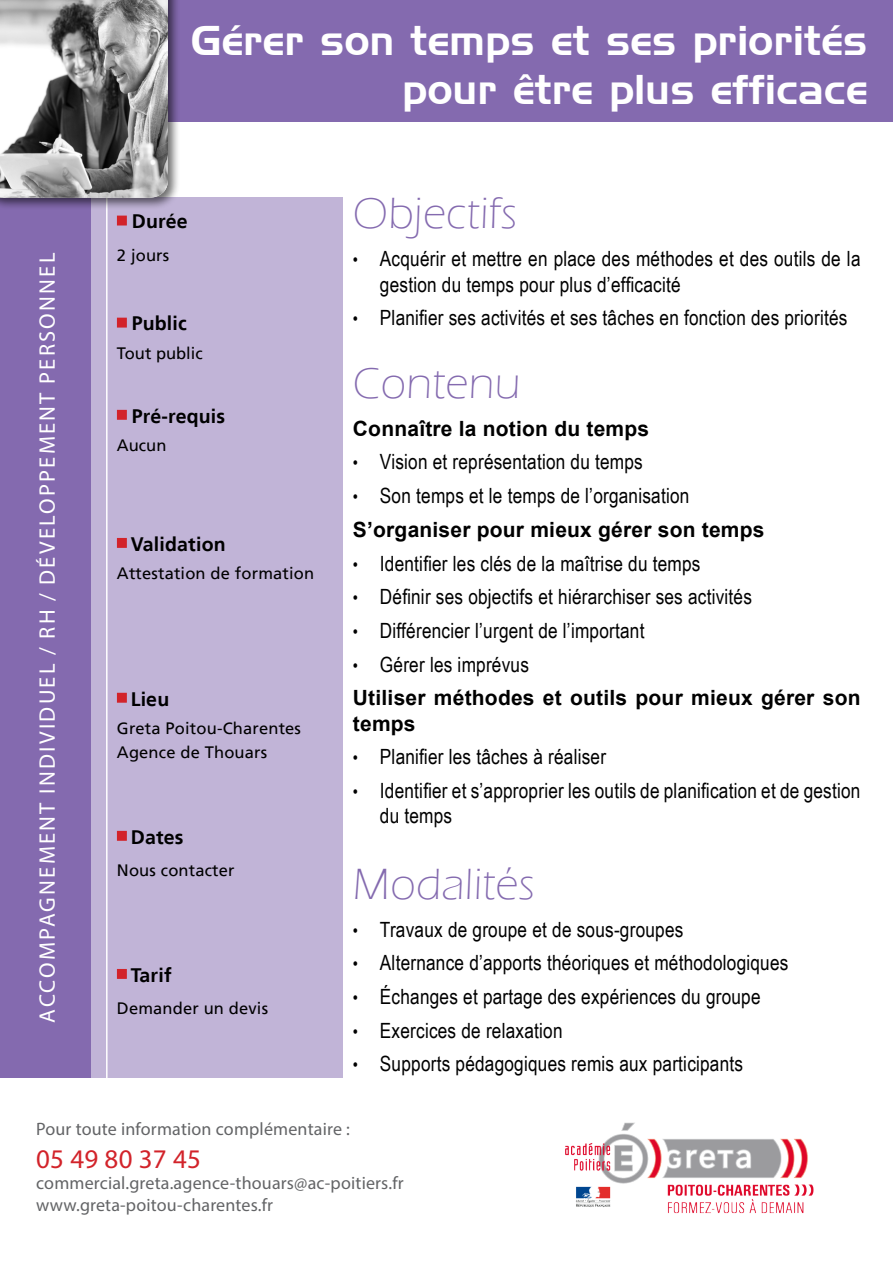
<style>
.page{position:relative;width:893px;height:1263px;background:#fff}
.page>*{position:absolute;margin:0;border:0;box-sizing:border-box;transform-origin:0 0}
.t1{font:300 45px "Eras ITC";letter-spacing:.01em;color:#846aaf}
.t2{font:40.5px/48.6px "Handel Gothic BT";letter-spacing:.01em;color:#fff;text-align:right}
.t3{font:27px "Myriad Pro";letter-spacing:.01em;color:#d2232a}
.t4{font:22.5px "Myriad Pro";letter-spacing:.1em;color:#fff}
.t5{font:21px/25.2px "Arial Narrow";letter-spacing:.01em;color:#000}
.t6{font:700 21px/25.2px "Arial";letter-spacing:.01em;color:#000}
.t7{font:700 19.5px "Frutiger LT";letter-spacing:.01em;color:#000}
.t8{font:18px "Myriad Pro";letter-spacing:.01em;color:#636466}
.t9{font:16.5px "Frutiger LT";letter-spacing:.01em;color:#000}
.s1{font-size:18px}
</style>
<div class="page">
<div style="left:118px;top:0;width:775px;height:122px;background:#846aaf"></div>
<div style="left:87px;top:198px;width:256px;height:880px;background:#c1b4d7"></div>
<div style="left:0;top:198px;width:91px;height:880px;background:#846aaf"></div>
<img style="left:565px;top:1122px;width:249px;height:92px">
<hr style="left:106px;top:198px;width:2px;height:880px;background:#fff">
<div style="left:0;top:0;width:180px;height:210px;background:#000;opacity:.57"></div>
<img style="left:0;top:0;width:168px;height:198px">
<div style="left:117px;top:216px;width:10px;height:9px;background:#d2232a;border:2px solid #d2232a"></div>
<div style="left:117px;top:410px;width:10px;height:10px;background:#d2232a;border:2px solid #d2232a"></div>
<div style="left:117px;top:969px;width:10px;height:10px;background:#d2232a;border:2px solid #d2232a"></div>
<div style="left:117px;top:831px;width:10px;height:10px;background:#d2232a;border:2px solid #d2232a"></div>
<div style="left:117px;top:693px;width:10px;height:10px;background:#d2232a;border:2px solid #d2232a"></div>
<div style="left:117px;top:538px;width:10px;height:10px;background:#d2232a;border:2px solid #d2232a"></div>
<div style="left:117px;top:318px;width:10px;height:10px;background:#d2232a;border:2px solid #d2232a"></div>
<p class="t4" style="left:33px;top:1023px;width:772px;rotate:-90deg">ACCOMPAGNEMENT INDIVIDUEL / RH / DÉVELOPPEMENT PERSONNEL</p>
<p class="t2" style="left:191px;top:16px;width:678px">Gérer son temps et ses priorités pour être plus efficace</p>
<p class="t7" style="left:132px;top:210px;width:58px">Durée</p>
<p class="t9" style="left:117px;top:245px;width:54px">2 jours</p>
<p class="t7" style="left:132px;top:312px;width:57px">Public</p>
<p class="t9" style="left:117px;top:343px;width:87px">Tout public</p>
<p class="t7" style="left:132px;top:404px;width:95px">Pré-requis</p>
<p class="t9" style="left:117px;top:435px;width:51px">Aucun</p>
<p class="t7" style="left:131px;top:532px;width:96px">Validation</p>
<p class="t9" style="left:117px;top:564px;width:199px">Attestation de formation</p>
<p class="t7" style="left:131px;top:687px;width:40px">Lieu</p>
<p class="t9" style="left:117px;top:718px;width:186px">Greta Poitou-Charentes</p>
<p class="t9" style="left:117px;top:742px;width:152px">Agence de Thouars</p>
<p class="t1" style="left:353px;top:189px;width:165px">Objectifs</p>
<p class="t5" style="left:380px;top:246px;width:482px;text-indent:-27px"><span class="s1">•</span> Acquérir et mettre en place des méthodes et des outils de la gestion du temps pour plus d’efficacité</p>
<p class="t5" style="left:353px;top:304px;width:496px"><span class="s1">•</span> Planifier ses activités et ses tâches en fonction des priorités</p>
<p class="t1" style="left:353px;top:358px;width:169px">Contenu</p>
<p class="t6" style="left:353px;top:416px;width:298px">Connaître la notion du temps</p>
<p class="t5" style="left:353px;top:449px;width:291px"><span class="s1">•</span> Vision et représentation du temps</p>
<p class="t5" style="left:353px;top:482px;width:338px"><span class="s1">•</span> Son temps et le temps de l’organisation</p>
<p class="t6" style="left:353px;top:517px;width:413px">S’organiser pour mieux gérer son temps</p>
<p class="t5" style="left:353px;top:550px;width:349px"><span class="s1">•</span> Identifier les clés de la maîtrise du temps</p>
<p class="t5" style="left:353px;top:583px;width:401px"><span class="s1">•</span> Définir ses objectifs et hiérarchiser ses activités</p>
<p class="t5" style="left:353px;top:617px;width:293px"><span class="s1">•</span> Différencier l’urgent de l’important</p>
<p class="t5" style="left:353px;top:651px;width:178px"><span class="s1">•</span> Gérer les imprévus</p>
<p class="t6" style="left:353px;top:686px;width:509px">Utiliser méthodes et outils pour mieux gérer son temps</p>
<p class="t5" style="left:353px;top:743px;width:255px"><span class="s1">•</span> Planifier les tâches à réaliser</p>
<p class="t5" style="left:380px;top:777px;width:482px;text-indent:-27px"><span class="s1">•</span> Identifier et s’approprier les outils de planification et de gestion du temps</p>
<p class="t7" style="left:131px;top:825px;width:54px">Dates</p>
<p class="t9" style="left:117px;top:861px;width:119px">Nous contacter</p>
<p class="t1" style="left:353px;top:859px;width:183px">Modalités</p>
<p class="t5" style="left:353px;top:916px;width:332px"><span class="s1">•</span> Travaux de groupe et de sous-groupes</p>
<p class="t5" style="left:353px;top:949px;width:437px"><span class="s1">•</span> Alternance d’apports théoriques et méthodologiques</p>
<p class="t5" style="left:353px;top:983px;width:409px"><span class="s1">•</span> Échanges et partage des expériences du groupe</p>
<p class="t5" style="left:353px;top:1017px;width:211px"><span class="s1">•</span> Exercices de relaxation</p>
<p class="t5" style="left:353px;top:1051px;width:392px"><span class="s1">•</span> Supports pédagogiques remis aux participants</p>
<p class="t7" style="left:131px;top:963px;width:42px">Tarif</p>
<p class="t9" style="left:117px;top:999px;width:153px">Demander un devis</p>
<p class="t8" style="left:36px;top:1118px;width:315px">Pour toute information complémentaire :</p>
<p class="t3" style="left:36px;top:1142px;width:166px">05 49 80 37 45</p>
<p class="t8" style="left:36px;top:1172px;width:369px">commercial.greta.agence-thouars@ac-poitiers.fr</p>
<p class="t8" style="left:36px;top:1194px;width:238px">www.greta-poitou-charentes.fr</p>
</div>
